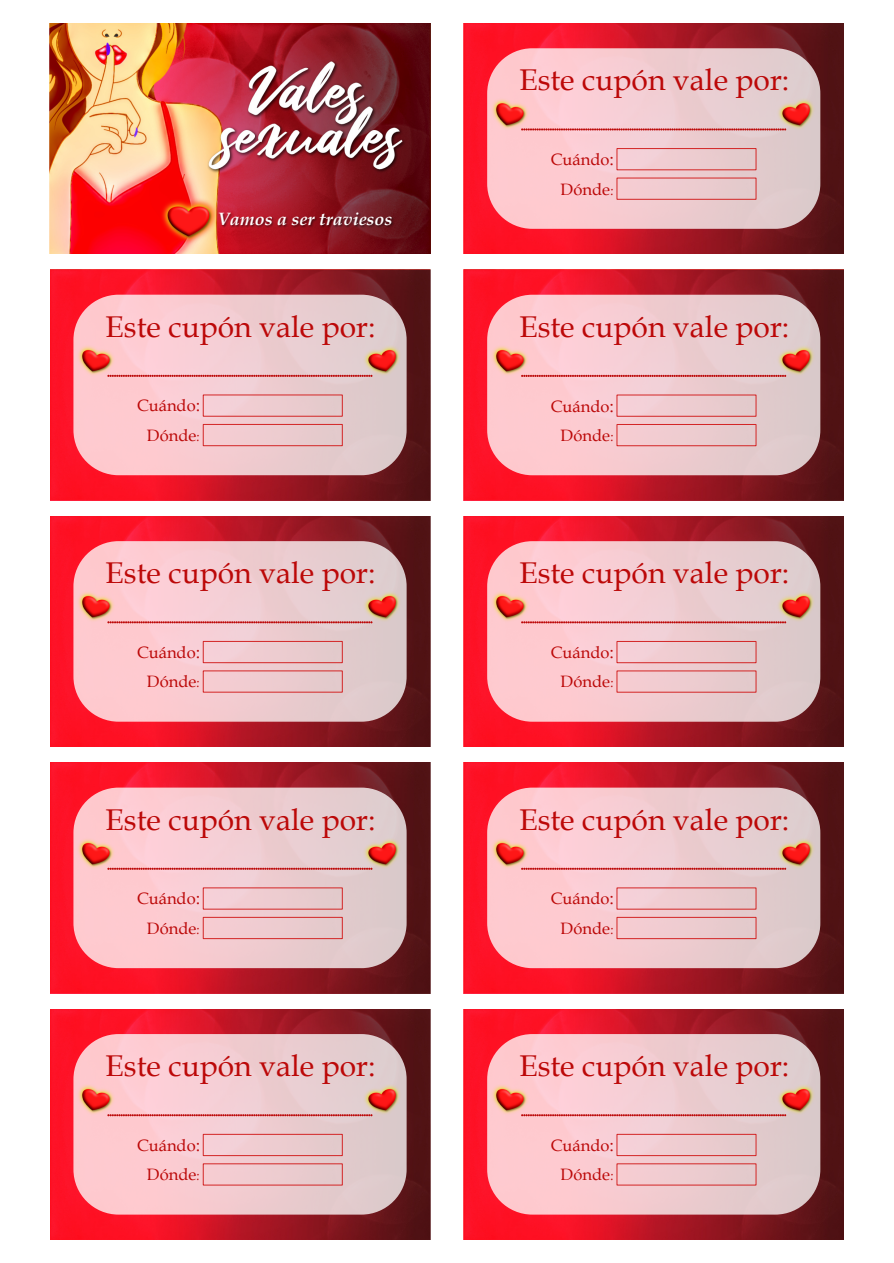
<style>
.page{position:relative;width:894px;height:1263px;background:#fff}
.page>*{position:absolute;margin:0;border:0;box-sizing:border-box;transform-origin:0 0}
.t1{font:30px "Book Antiqua";color:#bc0808}
.t2{font:italic 700 17.85px "Book Antiqua";color:#fff}
.t3{font:16.5px "Book Antiqua";color:#bc0808}
.s1{font-size:18px}
.s2{font-family:"Gabriola";font-size:18px}
</style>
<div class="page">
<img style="left:50px;top:23px;width:380px;height:231px">
<img style="left:159px;top:197px;width:59px;height:48px">
<img style="left:50px;top:270px;width:380px;height:230px">
<div style="left:73px;top:295px;width:333px;height:180px;background:#fff;border-radius:45px;opacity:.77"></div>
<svg style="left:108px;top:375px;width:263px;height:2px"></svg>
<div style="left:203px;top:395px;width:139px;height:22px;border:1px solid #d32525"></div>
<div style="left:203px;top:424px;width:139px;height:22px;border:1px solid #d32525"></div>
<img style="left:77px;top:344px;width:38px;height:32px">
<img style="left:363px;top:344px;width:38px;height:32px">
<img style="left:50px;top:516px;width:380px;height:231px">
<div style="left:73px;top:541px;width:333px;height:181px;background:#fff;border-radius:45px;opacity:.77"></div>
<svg style="left:115px;top:621px;width:248px;height:2px"></svg>
<div style="left:203px;top:641px;width:139px;height:22px;border:1px solid #d32525"></div>
<img style="left:77px;top:591px;width:38px;height:32px">
<img style="left:363px;top:591px;width:38px;height:32px">
<img style="left:50px;top:763px;width:380px;height:230px">
<div style="left:73px;top:788px;width:333px;height:180px;background:#fff;border-radius:45px;opacity:.77"></div>
<svg style="left:108px;top:868px;width:263px;height:2px"></svg>
<div style="left:203px;top:917px;width:139px;height:22px;border:1px solid #d32525"></div>
<img style="left:77px;top:837px;width:38px;height:32px">
<img style="left:363px;top:837px;width:38px;height:32px">
<img style="left:50px;top:1009px;width:380px;height:230px">
<div style="left:73px;top:1034px;width:333px;height:181px;background:#fff;border-radius:45px;opacity:.77"></div>
<svg style="left:115px;top:1114px;width:248px;height:2px"></svg>
<div style="left:203px;top:1134px;width:139px;height:22px;border:1px solid #d32525"></div>
<div style="left:203px;top:1163px;width:139px;height:22px;border:1px solid #d32525"></div>
<img style="left:77px;top:1084px;width:38px;height:32px">
<img style="left:363px;top:1084px;width:38px;height:32px">
<img style="left:463px;top:23px;width:380px;height:231px">
<div style="left:487px;top:48px;width:333px;height:181px;background:#fff;border-radius:45px;opacity:.77"></div>
<svg style="left:522px;top:128px;width:263px;height:3px"></svg>
<div style="left:616px;top:148px;width:140px;height:22px;border:1px solid #d32525"></div>
<div style="left:616px;top:178px;width:140px;height:22px;border:1px solid #d32525"></div>
<img style="left:490px;top:98px;width:39px;height:32px">
<img style="left:776px;top:98px;width:39px;height:32px">
<img style="left:463px;top:270px;width:380px;height:230px">
<div style="left:487px;top:295px;width:333px;height:180px;background:#fff;border-radius:45px;opacity:.77"></div>
<svg style="left:522px;top:375px;width:263px;height:2px"></svg>
<div style="left:616px;top:395px;width:140px;height:22px;border:1px solid #d32525"></div>
<div style="left:616px;top:424px;width:140px;height:22px;border:1px solid #d32525"></div>
<img style="left:490px;top:344px;width:39px;height:32px">
<img style="left:776px;top:344px;width:39px;height:32px">
<img style="left:463px;top:516px;width:380px;height:231px">
<div style="left:487px;top:541px;width:333px;height:181px;background:#fff;border-radius:45px;opacity:.77"></div>
<svg style="left:529px;top:621px;width:247px;height:2px"></svg>
<div style="left:616px;top:641px;width:140px;height:22px;border:1px solid #d32525"></div>
<div style="left:616px;top:670px;width:140px;height:23px;border:1px solid #d32525"></div>
<img style="left:490px;top:591px;width:39px;height:32px">
<img style="left:776px;top:591px;width:39px;height:32px">
<img style="left:463px;top:763px;width:380px;height:230px">
<div style="left:487px;top:788px;width:333px;height:180px;background:#fff;border-radius:45px;opacity:.77"></div>
<svg style="left:522px;top:868px;width:263px;height:2px"></svg>
<div style="left:616px;top:917px;width:140px;height:22px;border:1px solid #d32525"></div>
<img style="left:490px;top:837px;width:39px;height:32px">
<img style="left:776px;top:837px;width:39px;height:32px">
<img style="left:463px;top:1009px;width:380px;height:230px">
<div style="left:487px;top:1034px;width:333px;height:181px;background:#fff;border-radius:45px;opacity:.77"></div>
<svg style="left:529px;top:1114px;width:247px;height:2px"></svg>
<div style="left:616px;top:1134px;width:140px;height:22px;border:1px solid #d32525"></div>
<div style="left:616px;top:1163px;width:140px;height:22px;border:1px solid #d32525"></div>
<img style="left:490px;top:1084px;width:39px;height:32px">
<img style="left:776px;top:1084px;width:39px;height:32px">
<p class="t1" style="left:519px;top:69px;width:271px">Este cupón vale por:</p>
<p class="t3" style="left:550px;top:153px;width:65px">Cuándo<span class="s1">:</span></p>
<p class="t3" style="left:560px;top:183px;width:54px">Dónde<span class="s2">:</span></p>
<p class="t2" style="left:218px;top:212px;width:176px">Vamos a ser traviesos</p>
<p class="t1" style="left:106px;top:315px;width:271px">Este cupón vale por:</p>
<p class="t1" style="left:519px;top:315px;width:271px">Este cupón vale por:</p>
<p class="t3" style="left:137px;top:399px;width:65px">Cuándo<span class="s1">:</span></p>
<p class="t3" style="left:550px;top:399px;width:65px">Cuándo<span class="s1">:</span></p>
<p class="t3" style="left:147px;top:429px;width:54px">Dónde<span class="s2">:</span></p>
<p class="t3" style="left:560px;top:429px;width:54px">Dónde<span class="s2">:</span></p>
<p class="t1" style="left:106px;top:561px;width:271px">Este cupón vale por:</p>
<p class="t1" style="left:519px;top:561px;width:271px">Este cupón vale por:</p>
<p class="t3" style="left:137px;top:646px;width:65px">Cuándo<span class="s1">:</span></p>
<p class="t3" style="left:550px;top:646px;width:65px">Cuándo<span class="s1">:</span></p>
<p class="t3" style="left:147px;top:675px;width:54px">Dónde<span class="s2">:</span></p>
<p class="t3" style="left:560px;top:675px;width:54px">Dónde<span class="s2">:</span></p>
<p class="t1" style="left:106px;top:808px;width:271px">Este cupón vale por:</p>
<p class="t1" style="left:519px;top:808px;width:271px">Este cupón vale por:</p>
<p class="t3" style="left:137px;top:892px;width:65px">Cuándo<span class="s1">:</span></p>
<p class="t3" style="left:550px;top:892px;width:65px">Cuándo<span class="s1">:</span></p>
<p class="t3" style="left:147px;top:922px;width:54px">Dónde<span class="s2">:</span></p>
<p class="t3" style="left:560px;top:922px;width:54px">Dónde<span class="s2">:</span></p>
<p class="t1" style="left:106px;top:1054px;width:271px">Este cupón vale por:</p>
<p class="t1" style="left:519px;top:1054px;width:271px">Este cupón vale por:</p>
<p class="t3" style="left:137px;top:1139px;width:65px">Cuándo<span class="s1">:</span></p>
<p class="t3" style="left:550px;top:1139px;width:65px">Cuándo<span class="s1">:</span></p>
<p class="t3" style="left:147px;top:1168px;width:54px">Dónde<span class="s2">:</span></p>
<p class="t3" style="left:560px;top:1168px;width:54px">Dónde<span class="s2">:</span></p>
</div>
